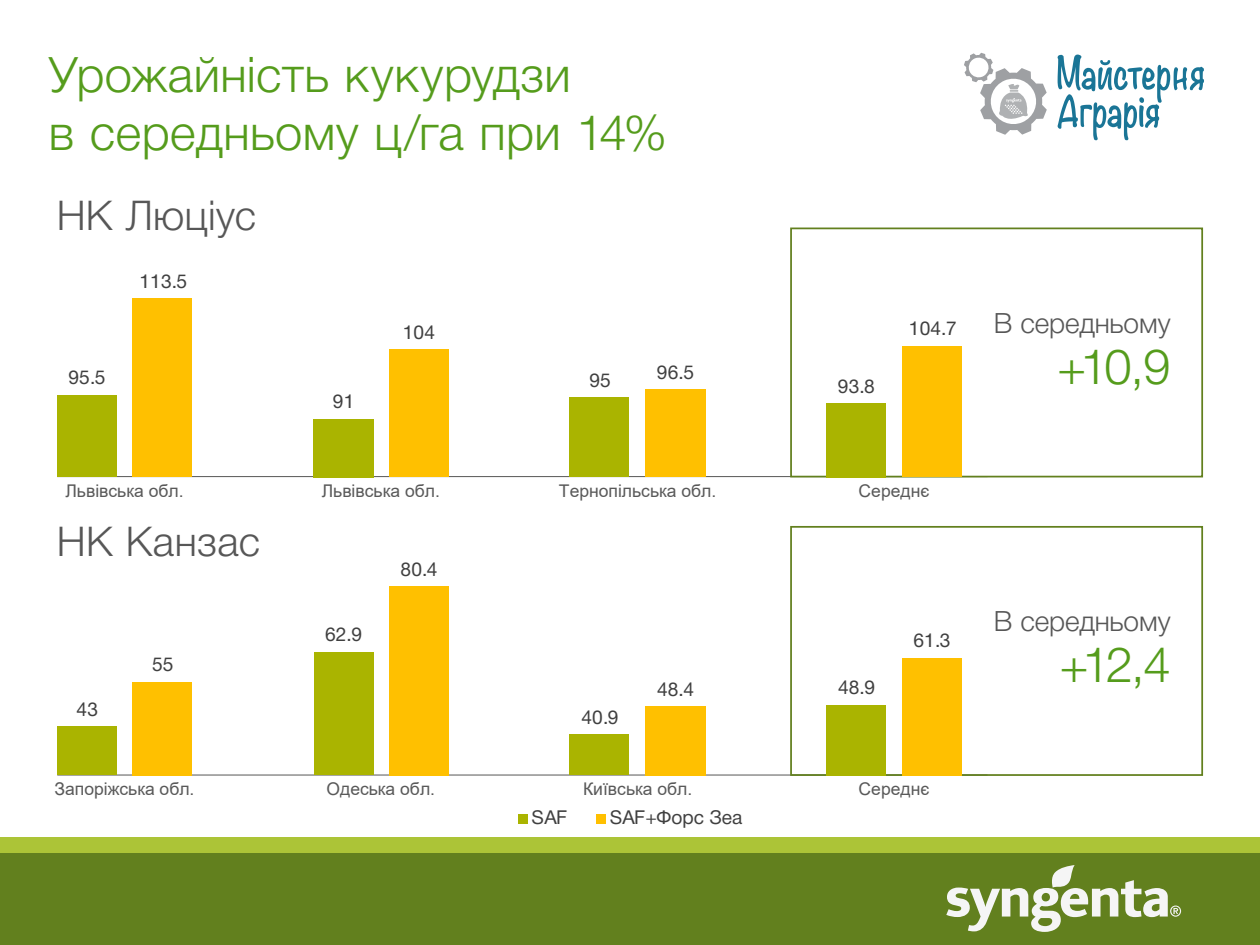
<style>
.page{position:relative;width:1260px;height:945px;background:#fff}
.page>*{position:absolute;margin:0;border:0;box-sizing:border-box;transform-origin:0 0}
.t1{font:300 49px/58.8px "Helvetica Neue Cyr";letter-spacing:.005em;color:#559c1c}
.t2{font:300 41.12px "Helvetica Neue Cyr";letter-spacing:.01em;color:#575757}
.t3{font:300 28px "Helvetica Neue Cyr";letter-spacing:-.005em;color:#575757}
.t4{font:19.16px "Helvetica Neue Cyr";letter-spacing:.005em;color:#404040}
.t5{font:17.5px "Arial";color:#595959}
</style>
<div class="page">
<hr style="left:57px;top:476px;width:930px;height:1px;background:#575756">
<hr style="left:57px;top:775px;width:930px;height:1px;background:#575756">
<div style="left:790px;top:526px;width:413px;height:250px;border:2px solid #62801e"></div>
<div style="left:790px;top:228px;width:413px;height:249px;border:2px solid #62801e"></div>
<div style="left:0;top:837px;width:1260px;height:16px;background:#acc437"></div>
<div style="left:0;top:853px;width:1260px;height:92px;background:#62801e"></div>
<svg style="left:946px;top:865px;width:235px;height:67px"></svg>
<svg style="left:1058px;top:55px;width:146px;height:85px"></svg>
<svg style="left:964px;top:53px;width:83px;height:82px"></svg>
<div style="left:518px;top:814px;width:10px;height:9px;background:#aab400"></div>
<div style="left:596px;top:814px;width:10px;height:9px;background:#ffc000"></div>
<div style="left:57px;top:395px;width:60px;height:82px;background:#aab400"></div>
<div style="left:133px;top:298px;width:59px;height:179px;background:#ffc000"></div>
<div style="left:313px;top:419px;width:60px;height:58px;background:#aab400"></div>
<div style="left:389px;top:350px;width:60px;height:127px;background:#ffc000"></div>
<div style="left:570px;top:397px;width:59px;height:80px;background:#aab400"></div>
<div style="left:645px;top:389px;width:61px;height:88px;background:#ffc000"></div>
<div style="left:827px;top:403px;width:59px;height:74px;background:#aab400"></div>
<div style="left:902px;top:346px;width:59px;height:131px;background:#ffc000"></div>
<div style="left:57px;top:726px;width:60px;height:49px;background:#aab400"></div>
<div style="left:314px;top:652px;width:59px;height:123px;background:#aab400"></div>
<div style="left:570px;top:734px;width:59px;height:41px;background:#aab400"></div>
<div style="left:827px;top:705px;width:59px;height:70px;background:#aab400"></div>
<div style="left:133px;top:682px;width:59px;height:93px;background:#ffc000"></div>
<div style="left:389px;top:586px;width:60px;height:189px;background:#ffc000"></div>
<div style="left:645px;top:706px;width:61px;height:69px;background:#ffc000"></div>
<div style="left:902px;top:658px;width:59px;height:117px;background:#ffc000"></div>
<h1 class="t1" style="left:49px;top:45px;width:620px">Урожайність кукурудзи<br>в середньому ц/га при 14%</h1>
<h2 class="t2" style="left:57px;top:193px;width:201px">НК Люціус</h2>
<p class="t4" style="left:69px;top:367px;width:39px">95.5</p>
<p class="t4" style="left:139px;top:271px;width:49px">113.5</p>
<p class="t4" style="left:333px;top:391px;width:23px">91</p>
<p class="t4" style="left:403px;top:321px;width:34px">104</p>
<p class="t4" style="left:657px;top:361px;width:39px">96.5</p>
<p class="t4" style="left:589px;top:369px;width:23px">95</p>
<p class="t4" style="left:838px;top:376px;width:39px">93.8</p>
<p class="t4" style="left:909px;top:318px;width:49px">104.7</p>
<p class="t5" style="left:65px;top:479px;width:120px">Львівська обл.</p>
<p class="t5" style="left:322px;top:479px;width:120px">Львівська обл.</p>
<p class="t5" style="left:559px;top:479px;width:159px">Тернопільська обл.</p>
<p class="t5" style="left:859px;top:479px;width:72px">Середнє</p>
<h2 class="t2" style="left:57px;top:519px;width:205px">НK Канзас</h2>
<p class="t4" style="left:77px;top:699px;width:23px">43</p>
<p class="t4" style="left:152px;top:654px;width:23px">55</p>
<p class="t4" style="left:325px;top:624px;width:39px">62.9</p>
<p class="t4" style="left:401px;top:558px;width:39px">80.4</p>
<p class="t4" style="left:582px;top:707px;width:39px">40.9</p>
<p class="t4" style="left:657px;top:678px;width:39px">48.4</p>
<p class="t4" style="left:838px;top:676px;width:39px">48.9</p>
<p class="t4" style="left:914px;top:630px;width:39px">61.3</p>
<p class="t5" style="left:55px;top:777px;width:141px">Запоріжська обл.</p>
<p class="t5" style="left:327px;top:777px;width:110px">Одеська обл.</p>
<p class="t5" style="left:583px;top:777px;width:111px">Київська обл.</p>
<p class="t5" style="left:859px;top:777px;width:72px">Середнє</p>
<p class="t4" style="left:532px;top:807px;width:37px">SAF</p>
<p class="t4" style="left:610px;top:807px;width:134px">SAF+Форс Зеа</p>
<h3 class="t3" style="left:994px;top:308px;width:178px">В середньому</h3>
<h1 class="t1" style="left:1057px;top:337px;width:115px">+10,9</h1>
<h3 class="t3" style="left:994px;top:606px;width:178px">В середньому</h3>
<h1 class="t1" style="left:1059px;top:636px;width:113px">+12,4</h1>
</div>
